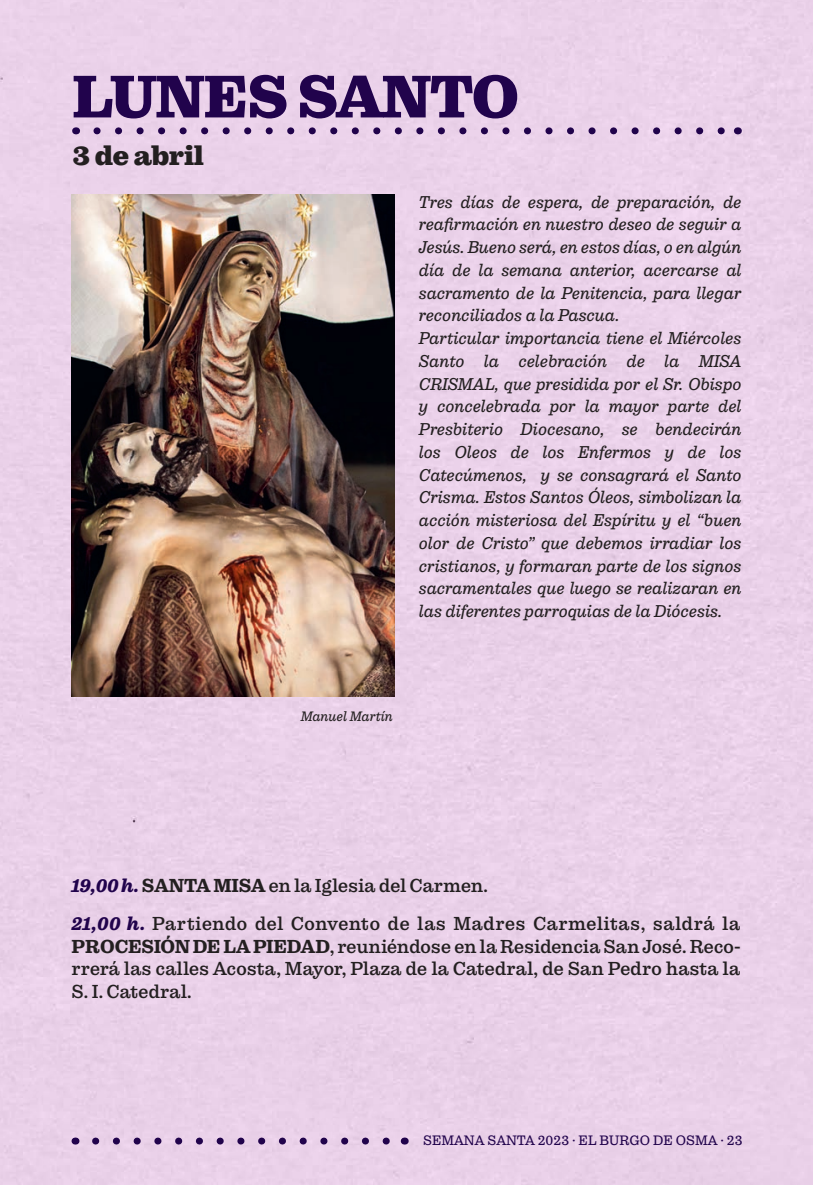
<style>
.page{position:relative;width:813px;height:1185px;background:#ead1e9}
.page>*{position:absolute;margin:0;border:0;box-sizing:border-box;transform-origin:0 0}
.t1{font:900 61.25px "Pulpo";letter-spacing:-.025em;color:#21034c}
.t2{font:900 28px "Pulpo";letter-spacing:-.03em;color:#231f20}
.t3{font:19.25px/22.8px "Pulpo";letter-spacing:-.01em;color:#231f20}
.t4{font:italic 300 17.5px/22.8px "Pulpo";color:#231f20}
.t5{font:300 14px "Pulpo";color:#21034c}
.t6{font:italic 300 14px "Pulpo";color:#231f20}
.s1{font-weight:700;font-style:italic;color:#21034c}
.s2{font-weight:700}
</style>
<div class="page">
<svg style="left:96px;top:1137px;width:294px;height:7px"></svg>
<svg style="left:97px;top:127px;width:628px;height:7px"></svg>
<img style="left:71px;top:194px;width:323px;height:503px">
<h1 class="t1" style="left:72px;top:60px;width:448px">LUNES SANTO</h1>
<h2 class="t2" style="left:72px;top:139px;width:134px">3 de abril</h2>
<p class="t4" style="left:419px;top:190px;width:324px">Tres días de espera, de preparación, de reafirmación en nuestro deseo de seguir a Jesús. Bueno será, en estos días, o en algún día de la semana anterior, acercarse al sacramento de la Penitencia, para llegar reconciliados a la Pascua.<br>Particular importancia tiene el Miércoles Santo la celebración de la MISA CRISMAL, que presidida por el Sr. Obispo y concelebrada por la mayor parte del Presbiterio Diocesano, se bendecirán los Oleos de los Enfermos y de los Catecúmenos, y se consagrará el Santo Crisma. Estos Santos Óleos, simbolizan la acción misteriosa del Espíritu y el “buen olor de Cristo” que debemos irradiar los cristianos, y formaran parte de los signos sacramentales que luego se realizaran en las diferentes parroquias de la Diócesis.</p>
<p class="t6" style="left:301px;top:708px;width:94px">Manuel Martín</p>
<p class="t3" style="left:71px;top:867px;width:670px;line-height:37.6px"><span class="s1">19,00 h.</span> <span class="s2">SANTA MISA</span> en la Iglesia del Carmen.<br><span class="s1">21,00 h.</span> Partiendo del Convento de las Madres Carmelitas, saldrá la</p>
<p class="t3" style="left:71px;top:935px;width:670px;text-align:justify"><span class="s2">PROCESIÓN DE LA PIEDAD</span>, reuniéndose en la Residencia San José. Reco&shy;rrerá las calles Acosta, Mayor, Plaza de la Catedral, de San Pedro hasta la S. I. Catedral.</p>
<p class="t5" style="left:423px;top:1132px;width:321px">SEMANA SANTA 2023 · EL BURGO DE OSMA · 23</p>
</div>
